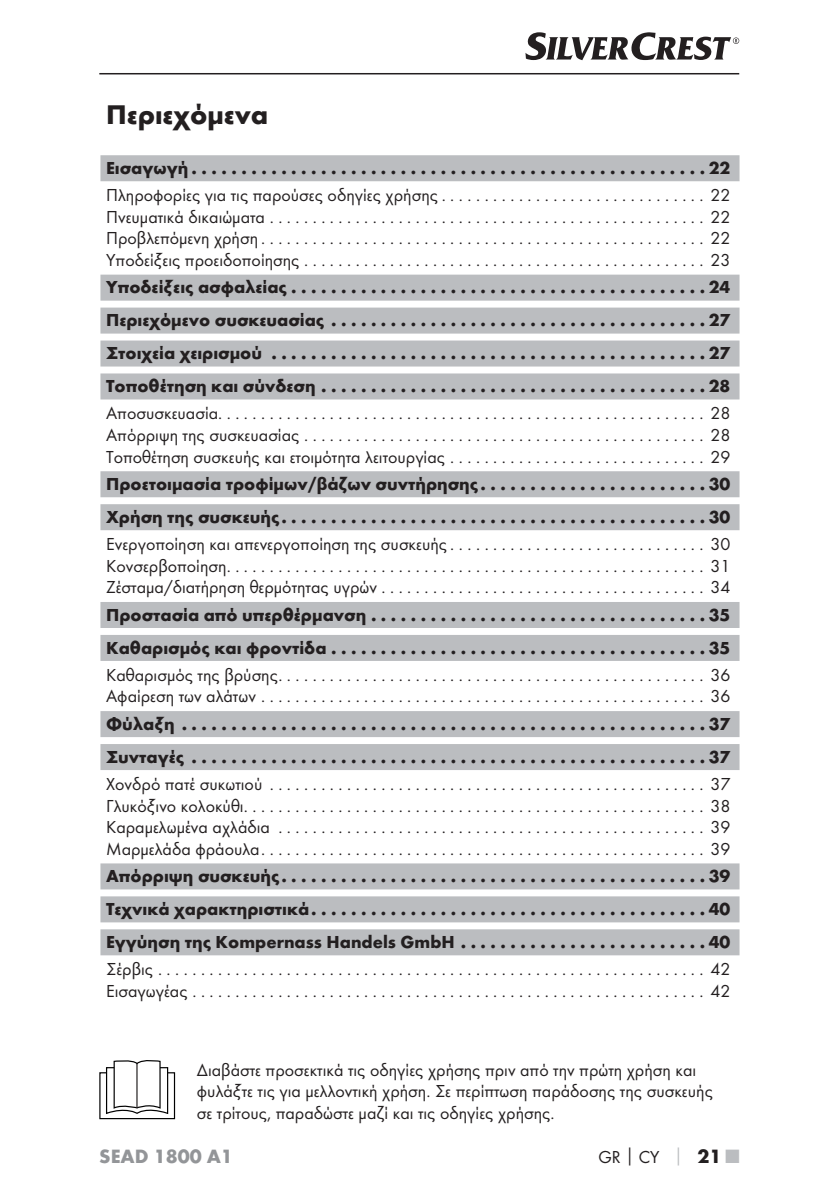
<style>
.page{position:relative;width:840px;height:1191px;background:#fff}
.page>*{position:absolute;margin:0;border:0;box-sizing:border-box;transform-origin:0 0}
.t1{font:700 28px "Futura";color:#231f20}
.t2{font:700 20px "Futura";color:#939598}
.t3{font:18px/21.6px "Futura Boo";color:#231f20;text-align:justify}
.t4{font:700 18px/33px "Futura";color:#231f20}
.s1{font-family:"Futura";font-weight:700}
.s2{font-family:"Futura";font-weight:700;color:#bbbdc0}
.s3{font-family:"Futura";font-weight:700;font-size:20px}
.s4{font-family:"Futura";font-weight:700;font-size:20px;color:#bbbdc0}
</style>
<div class="page">
<hr style="left:99px;top:73px;width:639px;height:1px;background:#231f20">
<svg style="left:525px;top:32px;width:213px;height:28px"></svg>
<div style="left:100px;top:155px;width:639px;height:26px;background:#bbbdc0"></div>
<div style="left:100px;top:275px;width:639px;height:26px;background:#bbbdc0"></div>
<div style="left:100px;top:307px;width:639px;height:26px;background:#bbbdc0"></div>
<div style="left:100px;top:340px;width:639px;height:26px;background:#bbbdc0"></div>
<div style="left:100px;top:373px;width:639px;height:26px;background:#bbbdc0"></div>
<div style="left:100px;top:471px;width:639px;height:26px;background:#bbbdc0"></div>
<div style="left:100px;top:504px;width:639px;height:26px;background:#bbbdc0"></div>
<div style="left:100px;top:602px;width:639px;height:26px;background:#bbbdc0"></div>
<div style="left:100px;top:635px;width:639px;height:26px;background:#bbbdc0"></div>
<div style="left:100px;top:711px;width:639px;height:26px;background:#bbbdc0"></div>
<div style="left:100px;top:744px;width:639px;height:26px;background:#bbbdc0"></div>
<div style="left:100px;top:863px;width:639px;height:26px;background:#bbbdc0"></div>
<div style="left:100px;top:896px;width:639px;height:26px;background:#bbbdc0"></div>
<div style="left:100px;top:929px;width:639px;height:26px;background:#bbbdc0"></div>
<div style="left:99px;top:1072px;width:76px;height:47px;border:1px solid #000"></div>
<svg style="left:105px;top:1060px;width:64px;height:54px"></svg>
<hr style="left:136px;top:1063px;width:1px;height:44px;background:#231f20">
<h1 class="t1" style="left:106px;top:104px;width:164px">Περιεχόμενα</h1>
<p class="t4" style="left:106px;top:153px;width:625px">Εισαγωγή ....................................................22</p>
<p class="t3" style="left:106px;top:185px;width:625px">Πληροφορίες για τις παρούσες οδηγίες χρήσης . . . . . . . . . . . . . . . . . . . . . . . . . . . . . . . 22<br>Πνευματικά δικαιώματα ................................................... 22<br>Προβλεπόμενη χρήση .................................................... 22<br>Υποδείξεις προειδοποίησης ............................................... 23</p>
<p class="t4" style="left:106px;top:272px;width:625px;text-align:justify">Υποδείξεις ασφαλείας ..........................................24<br>Περιεχόμενο συσκευασίας ......................................27<br>Στοιχεία χειρισμού ............................................27<br>Τοποθέτηση και σύνδεση .......................................28</p>
<p class="t3" style="left:106px;top:403px;width:625px">Αποσυσκευασία ......................................................... 28<br>Απόρριψη της συσκευασίας ............................................... 28<br>Τοποθέτηση συσκευής και ετοιμότητα λειτουργίας . . . . . . . . . . . . . . . . . . . . . . . . . . . . . . 29</p>
<p class="t4" style="left:106px;top:469px;width:625px">Προετοιμασία τροφίμων/βάζων συντήρησης . . . . . . . . . . . . . . . . . . . . . . . 30<br>Χρήση της συσκευής ...........................................30</p>
<p class="t3" style="left:106px;top:534px;width:625px">Ενεργοποίηση και απενεργοποίηση της συσκευής . . . . . . . . . . . . . . . . . . . . . . . . . . . . . . 30<br>Κονσερβοποίηση ........................................................ 31<br>Ζέσταμα/διατήρηση θερμότητας υγρών ...................................... 34</p>
<p class="t4" style="left:106px;top:599px;width:625px">Προστασία από υπερθέρμανση ..................................35<br>Καθαρισμός και φροντίδα ......................................35</p>
<p class="t3" style="left:106px;top:665px;width:625px">Καθαρισμός της βρύσης .................................................. 36<br>Αφαίρεση των αλάτων .................................................... 36</p>
<p class="t4" style="left:106px;top:709px;width:625px">Φύλαξη .....................................................37<br>Συνταγές ....................................................37</p>
<p class="t3" style="left:106px;top:774px;width:625px">Χονδρό πατέ συκωτιού ................................................... 37<br>Γλυκόξινο κολοκύθι ...................................................... 38<br>Καραμελωμένα αχλάδια .................................................. 39<br>Μαρμελάδα φράουλα .................................................... 39</p>
<p class="t4" style="left:106px;top:861px;width:625px;text-align:justify">Απόρριψη συσκευής ...........................................39<br>Τεχνικά χαρακτηριστικά ........................................40<br>Εγγύηση της Kompernass Handels GmbH . . . . . . . . . . . . . . . . . . . . . . . . . 40</p>
<p class="t3" style="left:106px;top:959px;width:625px">Σέρβις ................................................................ 42<br>Εισαγωγέας ............................................................ 42</p>
<p class="t3" style="left:197px;top:1059px;width:517px;text-align:left">Διαβάστε προσεκτικά τις οδηγίες χρήσης πριν από την πρώτη χρήση και φυλάξτε τις για μελλοντική χρήση. Σε περίπτωση παράδοσης της συσκευής σε τρίτους, παραδώστε μαζί και τις οδηγίες χρήσης.</p>
<p class="t2" style="left:99px;top:1148px;width:135px">SEAD 1800 A1</p>
<p class="t3" style="left:598px;top:1146px;width:142px">GR<span class="s1">│</span>CY <span class="s2">│</span> <span class="s3">21</span> <span class="s4">■</span></p>
</div>
